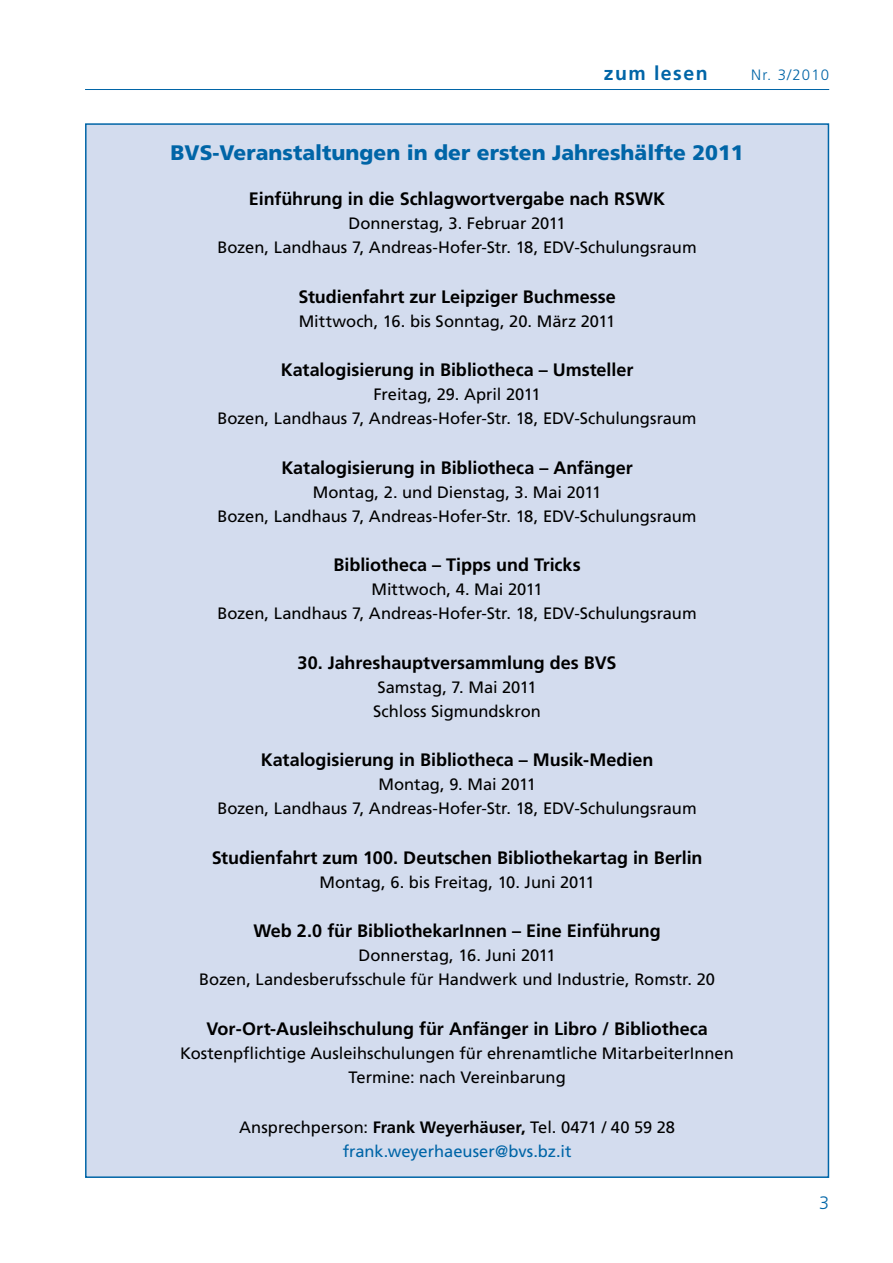
<style>
.page{position:relative;width:893px;height:1263px;background:#fff}
.page>*{position:absolute;margin:0;border:0;box-sizing:border-box;transform-origin:0 0}
.t1{font:900 21px "Frutiger";color:#0065a7}
.t2{font:700 19.5px "Frutiger";letter-spacing:.075em;color:#0065a7}
.t3{font:700 18px "Frutiger";letter-spacing:-.005em;color:#000}
.t4{font:300 18px "Frutiger";color:#0065a7}
.t5{font:16.5px/24px "Frutiger";color:#000;text-align:center}
.t6{font:300 15px "Frutiger";letter-spacing:.075em;color:#0065a7}
.s1{font-weight:700}
.s2{color:#0065a7}
</style>
<div class="page">
<hr style="left:85px;top:89px;width:744px;height:1px;background:#0065a7">
<div style="left:85px;top:123px;width:744px;height:1055px;background:#d3dcee;border:2px solid #0065a7"></div>
<p class="t2" style="left:604px;top:61px;width:105px">zum lesen</p>
<p class="t6" style="left:751px;top:66px;width:79px">Nr. 3/2010</p>
<p class="t1" style="left:170px;top:140px;width:575px">BVS-Veranstaltungen in der ersten Jahreshälfte 2011</p>
<p class="t3" style="left:249px;top:188px;width:418px">Einführung in die Schlagwortvergabe nach RSWK</p>
<p class="t5" style="left:218px;top:211px;width:481px">Donnerstag, 3. Februar 2011<br>Bozen, Landhaus 7, Andreas-Hofer-Str. 18, EDV-Schulungsraum</p>
<p class="t3" style="left:299px;top:286px;width:319px">Studienfahrt zur Leipziger Buchmesse</p>
<p class="t5" style="left:299px;top:309px;width:318px">Mittwoch, 16. bis Sonntag, 20. März 2011</p>
<p class="t3" style="left:281px;top:359px;width:354px">Katalogisierung in Bibliotheca – Umsteller</p>
<p class="t5" style="left:218px;top:382px;width:481px">Freitag, 29. April 2011<br>Bozen, Landhaus 7, Andreas-Hofer-Str. 18, EDV-Schulungsraum</p>
<p class="t3" style="left:281px;top:457px;width:353px">Katalogisierung in Bibliotheca – Anfänger</p>
<p class="t5" style="left:218px;top:480px;width:481px">Montag, 2. und Dienstag, 3. Mai 2011<br>Bozen, Landhaus 7, Andreas-Hofer-Str. 18, EDV-Schulungsraum</p>
<p class="t3" style="left:333px;top:554px;width:249px">Bibliotheca – Tipps und Tricks</p>
<p class="t5" style="left:218px;top:577px;width:481px">Mittwoch, 4. Mai 2011<br>Bozen, Landhaus 7, Andreas-Hofer-Str. 18, EDV-Schulungsraum</p>
<p class="t3" style="left:298px;top:652px;width:320px">30. Jahreshauptversammlung des BVS</p>
<p class="t5" style="left:373px;top:675px;width:169px;text-align:left">Samstag, 7. Mai 2011<br>Schloss Sigmundskron</p>
<p class="t3" style="left:261px;top:749px;width:394px">Katalogisierung in Bibliotheca – Musik-Medien</p>
<p class="t5" style="left:218px;top:772px;width:481px">Montag, 9. Mai 2011<br>Bozen, Landhaus 7, Andreas-Hofer-Str. 18, EDV-Schulungsraum</p>
<p class="t3" style="left:212px;top:847px;width:492px">Studienfahrt zum 100. Deutschen Bibliothekartag in Berlin</p>
<p class="t5" style="left:319px;top:870px;width:277px">Montag, 6. bis Freitag, 10. Juni 2011</p>
<p class="t3" style="left:253px;top:921px;width:409px">Web 2.0 für BibliothekarInnen – Eine Einführung</p>
<p class="t5" style="left:199px;top:943px;width:517px">Donnerstag, 16. Juni 2011<br>Bozen, Landesberufsschule für Handwerk und Industrie, Romstr. 20</p>
<p class="t3" style="left:206px;top:1018px;width:503px">Vor-Ort-Ausleihschulung für Anfänger in Libro / Bibliotheca</p>
<p class="t5" style="left:180px;top:1041px;width:555px">Kostenpflichtige Ausleihschulungen für ehrenamtliche MitarbeiterInnen<br>Termine: nach Vereinbarung</p>
<p class="t5" style="left:239px;top:1114px;width:437px">Ansprechperson: <span class="s1">Frank Weyerhäuser,</span> Tel. 0471 / 40 59 28 <span class="s2">frank.weyerhaeuser@bvs.bz.it</span></p>
<p class="t4" style="left:819px;top:1192px;width:12px">3</p>
</div>
